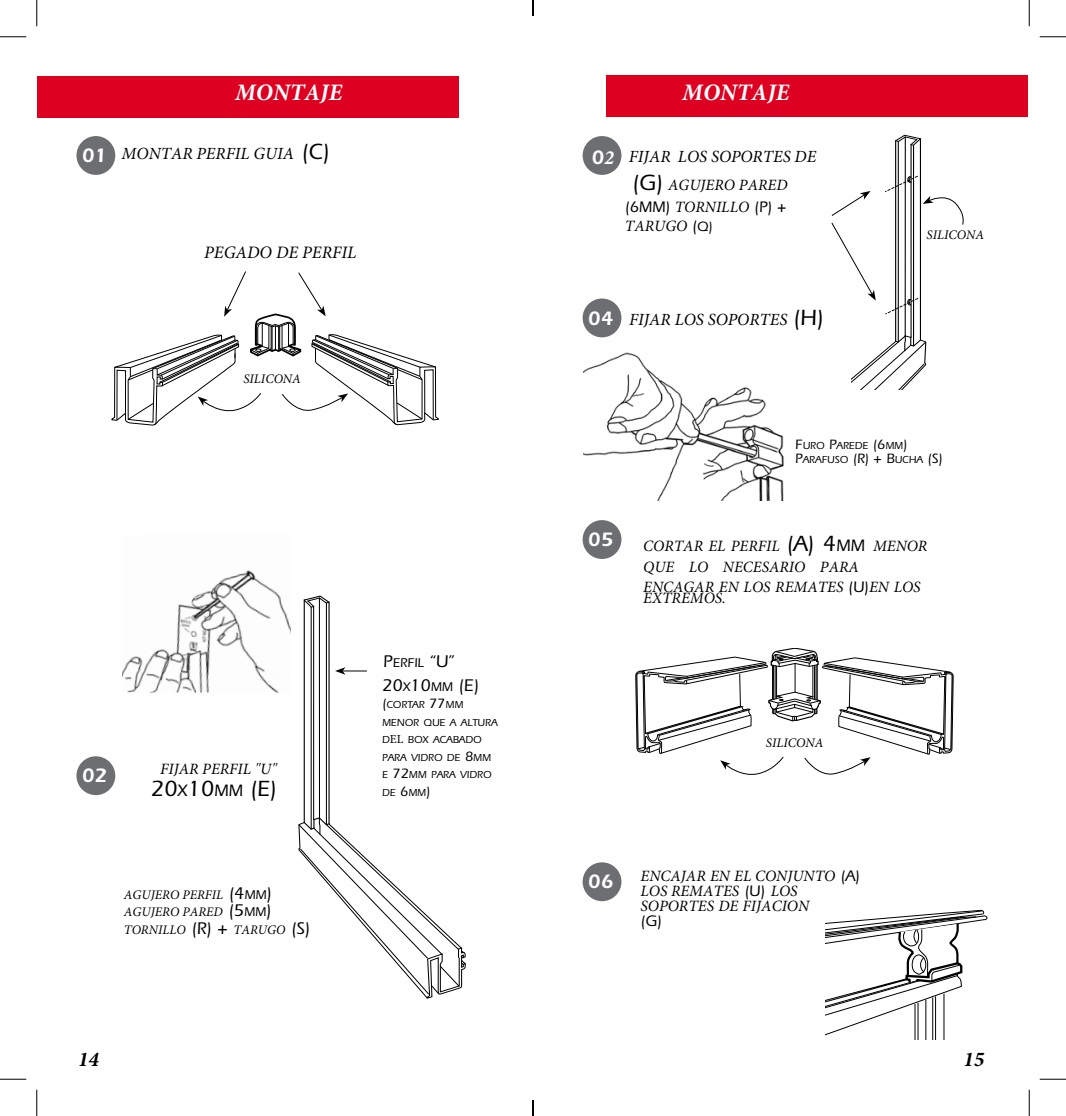
<style>
.page{position:relative;width:1066px;height:1116px;background:#fff}
.page>*{position:absolute;margin:0;border:0;box-sizing:border-box;transform-origin:0 0}
.t1{font:italic 700 23.62px "Minion Pro";color:#fff}
.t2{font:500 22.75px "ITC Eras Std";color:#000}
.t3{font:italic 700 21px "Minion Pro";color:#000}
.t4{font:600 20.12px "ITC Eras Std";color:#fff}
.t5{font:italic 17.5px "Minion Pro";color:#000}
.t6{font:500 17.5px "ITC Eras Std";color:#000}
.t7{font:italic 17.15px "Minion Pro";color:#000}
.t8{font:italic 15.75px/15px "Minion Pro";color:#000}
.t9{font:500 15.75px "ITC Eras Std";color:#000}
.t10{font:italic 13.12px/17.5px "Minion Pro";color:#000}
.t11{font:500 13.12px "ITC Eras Std";color:#000}
.t12{font:500 10.5px/17.5px "ITC Eras Std";color:#000}
.s1{font-family:"ITC Eras Std";font-weight:500;font-style:normal;font-size:22.75px}
.s2{font-family:"Minion Pro";font-weight:400;font-style:italic}
.s3{font-family:"ITC Eras Std";font-weight:500;font-style:normal}
.s4{font-family:"ITC Eras Std";font-weight:500;font-style:normal;font-size:14px}
.s5{font-family:"Minion Pro";font-weight:700;font-style:italic}
.s6{font-family:"ITC Eras Std";font-weight:600;font-style:normal;font-size:20.12px;color:#fff}
.s7{font-size:14px}
.s8{font-size:17.15px}
.s9{font-size:17.5px}
.s10{font-size:13.12px}
.s11{font-family:"Minion Pro";font-weight:400;font-size:12.25px}
.s12{font-family:"ITC Eras Std";font-weight:500;font-style:normal;font-size:17.15px}
.s13{font-family:"ITC Eras Std";font-weight:500;font-style:normal;font-size:17.5px}
</style>
<div class="page">
<div style="left:606px;top:75px;width:421px;height:42px;background:#de0021"></div>
<div style="left:38px;top:76px;width:421px;height:41px;background:#de0021"></div>
<div style="left:76px;top:136px;width:39px;height:39px;background:#6d6e71;border-radius:50%"></div>
<img style="left:122px;top:570px;width:169px;height:122px">
<div style="left:76px;top:756px;width:39px;height:39px;background:#6d6e71;border-radius:50%"></div>
<svg style="left:111px;top:271px;width:328px;height:155px"></svg>
<img style="left:583px;top:352px;width:201px;height:149px">
<div style="left:582px;top:298px;width:39px;height:39px;background:#6d6e71;border-radius:50%"></div>
<div style="left:582px;top:520px;width:39px;height:39px;background:#6d6e71;border-radius:50%"></div>
<div style="left:582px;top:862px;width:39px;height:39px;background:#6d6e71;border-radius:50%"></div>
<svg style="left:825px;top:909px;width:163px;height:130px"></svg>
<svg style="left:831px;top:134px;width:133px;height:255px"></svg>
<div style="left:582px;top:136px;width:39px;height:39px;background:#6d6e71;border-radius:50%"></div>
<svg style="left:298px;top:595px;width:168px;height:404px"></svg>
<svg style="left:0;top:36px;width:26px;height:1px"></svg>
<svg style="left:1039px;top:36px;width:27px;height:1px"></svg>
<svg style="left:0;top:1078px;width:26px;height:1px"></svg>
<svg style="left:1039px;top:1078px;width:27px;height:1px"></svg>
<svg style="left:36px;top:0;width:1px;height:26px"></svg>
<svg style="left:36px;top:1089px;width:1px;height:26px"></svg>
<svg style="left:1029px;top:0;width:1px;height:26px"></svg>
<svg style="left:1029px;top:1089px;width:1px;height:26px"></svg>
<svg style="left:532px;top:0;width:2px;height:16px"></svg>
<svg style="left:532px;top:1100px;width:2px;height:15px"></svg>
<svg style="left:635px;top:648px;width:318px;height:127px"></svg>
<p class="t4" style="left:82px;top:144px;width:27px">01</p>
<h1 class="t1" style="left:235px;top:76px;width:109px">MONTAJE</h1>
<h1 class="t1" style="left:682px;top:76px;width:109px">MONTAJE</h1>
<p class="t7" style="left:122px;top:141px;width:209px">MONTAR PERFIL GUIA <span class="s1">(C)</span></p>
<p class="t7" style="left:629px;top:145px;width:189px">FIJAR LOS SOPORTES DE</p>
<p class="t8" style="left:632px;top:177px;width:157px"><span class="s1">(G)</span> AGUJERO PARED</p>
<p class="t9" style="left:625px;top:198px;width:163px">(6MM) <span class="s2">TORNILLO</span> (P) +</p>
<p class="t8" style="left:625px;top:218px;width:89px">TARUGO <span class="s3">(</span><span class="s4">Q)</span></p>
<p class="t5" style="left:204px;top:240px;width:154px">PEGADO DE PERFIL</p>
<p class="t4" style="left:591px;top:145px;width:24px">0<span class="s5">2</span></p>
<p class="t10" style="left:243px;top:370px;width:59px">SILICONA</p>
<p class="t7" style="left:588px;top:308px;width:237px"><span class="s6">04</span> FIJAR LOS SOPORTES <span class="s1">(H)</span></p>
<p class="t10" style="left:926px;top:226px;width:59px">SILICONA</p>
<p class="t12" style="left:795px;top:438px;width:149px;line-height:14px"><span class="s7">F</span>URO <span class="s7">P</span>AREDE <span class="s7">(6</span>MM<span class="s7">)<br>P</span>ARAFUSO <span class="s7">(R) + B</span>UCHA <span class="s7">(S)</span></p>
<p class="t4" style="left:82px;top:764px;width:27px">02</p>
<p class="t8" style="left:126px;top:760px;width:153px"><span class="s6">03</span> FIJAR PERFIL "U"</p>
<h2 class="t2" style="left:151px;top:775px;width:127px">20<span class="s8">X</span>10<span class="s8">MM</span> (E)</h2>
<p class="t11" style="left:383px;top:655px;width:73px"><span class="s9">P</span>ERFIL <span class="s9">“U”</span></p>
<p class="t6" style="left:382px;top:675px;width:98px">20<span class="s10">X</span>10<span class="s10">MM</span> (E)</p>
<p class="t12" style="left:382px;top:695px;width:117px"><span class="s7">(</span>CORTAR <span class="s7">77</span>MM<br>MENOR QUE A ALTURA<br>D<span class="s11">EL</span> BOX ACABADO<br>PARA VIDRO DE <span class="s7">8</span>MM<br>E <span class="s7">72</span>MM PARA VIDRO<br>DE <span class="s7">6</span>MM<span class="s7">)</span></p>
<p class="t4" style="left:588px;top:528px;width:27px">05</p>
<p class="t8" style="left:643px;top:534px;width:286px;line-height:21.9px">CORTAR EL PERFIL <span class="s1">(A) 4</span><span class="s12">MM</span> MENOR<br>QUE LO NECESARIO PARA</p>
<p class="t8" style="left:643px;top:580px;width:279px;line-height:11.7px">ENCAGAR EN LOS REMATES <span class="s3">(U)</span>EN LOS<br>EXTREMOS.</p>
<p class="t10" style="left:766px;top:733px;width:59px">SILICONA</p>
<p class="t10" style="left:124px;top:885px;width:188px">AGUJERO PERFIL <span class="s13">(4</span><span class="s3">MM</span><span class="s13">)<br></span>AGUJERO PARED <span class="s13">(5</span><span class="s3">MM</span><span class="s13">)<br></span>TORNILLO <span class="s13">(R) +</span> TARUGO <span class="s13">(S)</span></p>
<p class="t4" style="left:588px;top:870px;width:27px">06</p>
<p class="t8" style="left:640px;top:868px;width:221px">ENCAJAR EN EL CONJUNTO <span class="s3">(A)<br></span>LOS REMATES <span class="s3">(U)</span> LOS<br>SOPORTES DE FIJACION</p>
<p class="t9" style="left:640px;top:912px;width:23px">(G)</p>
<h3 class="t3" style="left:78px;top:1043px;width:22px">14</h3>
<h3 class="t3" style="left:963px;top:1043px;width:22px">15</h3>
</div>
